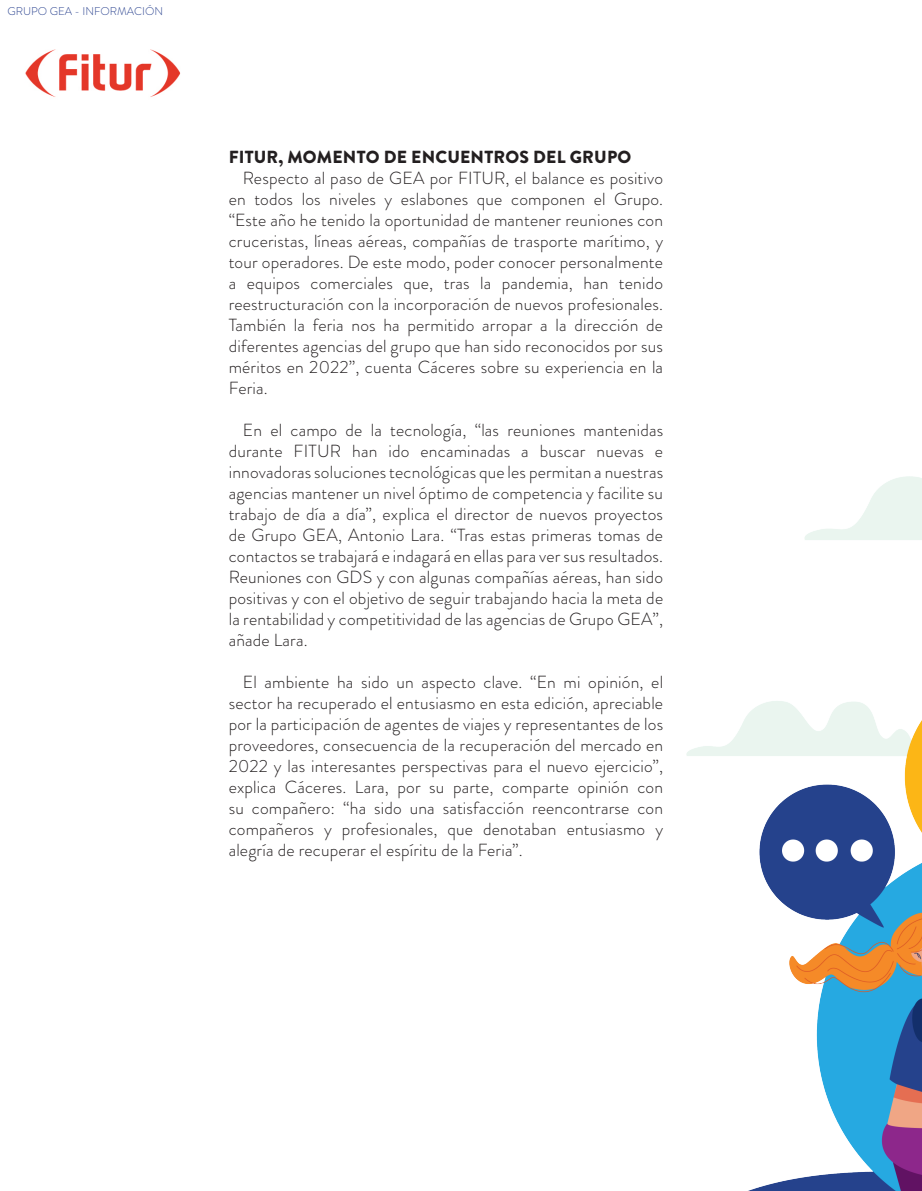
<style>
.page{position:relative;width:922px;height:1191px;background:#fff}
.page>*{position:absolute;margin:0;border:0;box-sizing:border-box;transform-origin:0 0}
.t1{font:300 17.5px/21px "Brandon Grotesque";letter-spacing:.01em;color:#231f20;text-align:justify}
.t2{font:900 17.5px "Brandon Grotesque";letter-spacing:.01em;color:#231f20}
.t3{font:300 11.25px "Brandon Grotesque";color:#2c4490}
</style>
<div class="page">
<img style="left:686px;top:476px;width:235px;height:715px">
<img style="left:25px;top:49px;width:156px;height:48px">
<p class="t3" style="left:7px;top:3px;width:157px">GRUPO GEA - INFORMACIÓN</p>
<p class="t2" style="left:229px;top:144px;width:21px">FITUR</p>
<p class="t2" style="left:278px;top:144px;width:25px">, MOM</p>
<p class="t2" style="left:332px;top:144px;width:23px">ENTO</p>
<p class="t2" style="left:383px;top:144px;width:51px">DE ENCU</p>
<p class="t2" style="left:460px;top:144px;width:23px">ENTROS</p>
<p class="t2" style="left:533px;top:144px;width:62px">DEL GRUPO</p>
<p class="t1" style="left:229px;top:167px;width:436px;text-indent:14px">Respecto al paso de GEA por FITUR, el balance es positivo en todos los niveles y eslabones que componen el Grupo. “Este año he tenido la oportunidad de mantener reuniones con cruceristas, líneas aéreas, compañías de trasporte marítimo, y tour operadores. De este modo, poder conocer personalmente a equipos comerciales que, tras la pandemia, han tenido reestructuración con la incorporación de nuevos profesionales.<br>También la feria nos ha permitido arropar a la dirección de diferentes agencias del grupo que han sido reconocidos por sus méritos en 2022”, cuenta Cáceres sobre su experiencia en la Feria.</p>
<p class="t1" style="left:229px;top:419px;width:436px;text-indent:14px">En el campo de la tecnología, “las reuniones mantenidas durante FITUR han ido encaminadas a buscar nuevas e innovadoras soluciones tecnológicas que les permitan a nuestras agencias mantener un nivel óptimo de competencia y facilite su trabajo de día a día”, explica el director de nuevos proyectos de Grupo GEA, Antonio Lara. “Tras estas primeras tomas de contactos se trabajará e indagará en ellas para ver sus resultados.<br>Reuniones con GDS y con algunas compañías aéreas, han sido positivas y con el objetivo de seguir trabajando hacia la meta de la rentabilidad y competitividad de las agencias de Grupo GEA”, añade Lara.</p>
<p class="t1" style="left:229px;top:671px;width:436px;text-indent:14px">El ambiente ha sido un aspecto clave. “En mi opinión, el sector ha recuperado el entusiasmo en esta edición, apreciable por la participación de agentes de viajes y representantes de los proveedores, consecuencia de la recuperación del mercado en 2022 y las interesantes perspectivas para el nuevo ejercicio”, explica Cáceres. Lara, por su parte, comparte opinión con su compañero: “ha sido una satisfacción reencontrarse con compañeros y profesionales, que denotaban entusiasmo y alegría de recuperar el espíritu de la Feria”.</p>
</div>
